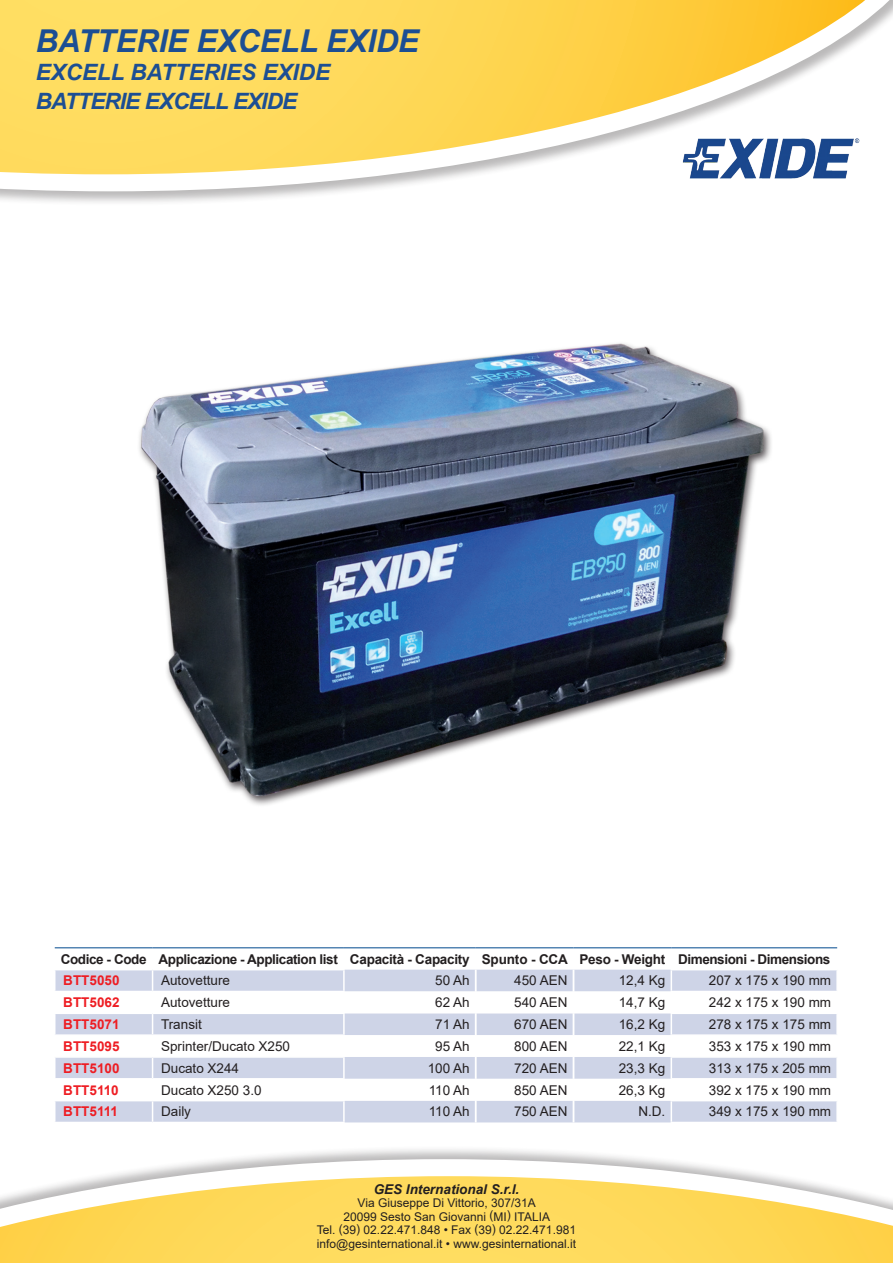
<style>
.page{position:relative;width:893px;height:1263px;background:#fff}
.page>*{position:absolute;margin:0;border:0;box-sizing:border-box;transform-origin:0 0}
.Titolo{font:italic 700 31.5px "Arial";color:#1c4e93}
.titolo_in_lingua{font:italic 700 22.5px "Arial";color:#1c4e93}
.titolo_in_lingua-2{font:italic 700 22.5px "Arial";letter-spacing:-.04em;color:#1c4e93}
.TESTI{font:13.5px "Arial";color:#231f20}
.TABELLA_TITOLO{font:700 13.5px "Arial";letter-spacing:-.03em;color:#231f20}
.TABELLA_CODICE{font:700 13.5px "Arial";color:#ee1d23}
.t1{font:italic 700 13.5px "Arial";color:#231f20}
.TABELLA_CODICE-2{font:13.5px "Arial";color:#231f20}
.TABELLA_TITOLO-2{font:700 13.5px "Arial";letter-spacing:-.01em;color:#231f20}
.t2{font:12px/13.5px "Arial";color:#231f20;text-align:center}
</style>
<div class="page">
<div style="left:0;top:1145px;width:893px;height:118px;background:#231f20;opacity:.31"></div>
<svg style="left:0;top:1159px;width:893px;height:17px"></svg>
<svg style="left:0;top:1176px;width:893px;height:87px;background:#fcdd75"></svg>
<div style="left:0;top:0;width:893px;height:206px;background:#231f20;opacity:.31"></div>
<svg style="left:0;top:174px;width:893px;height:17px"></svg>
<svg style="left:0;top:0;width:893px;height:174px"></svg>
<hr style="left:55px;top:947px;width:98px;height:1px;background:#01498e">
<hr style="left:153px;top:947px;width:191px;height:1px;background:#01498e">
<hr style="left:344px;top:947px;width:132px;height:1px;background:#01498e">
<hr style="left:476px;top:947px;width:97px;height:1px;background:#01498e">
<hr style="left:573px;top:947px;width:98px;height:1px;background:#01498e">
<hr style="left:671px;top:947px;width:166px;height:1px;background:#01498e">
<svg style="left:55px;top:948px;width:782px;height:174px"></svg>
<hr style="left:836px;top:1101px;width:2px;height:21px;background:#fff">
<img style="left:680px;top:135px;width:182px;height:47px">
<img style="left:139px;top:343px;width:632px;height:462px">
<p class="Titolo" style="left:36px;top:20px;width:385px">BATTERIE EXCELL EXIDE</p>
<p class="titolo_in_lingua" style="left:36px;top:57px;width:296px">EXCELL BATTERIES EXIDE</p>
<p class="titolo_in_lingua-2" style="left:36px;top:86px;width:263px">BATTERIE EXCELL EXIDE</p>
<p class="TABELLA_TITOLO" style="left:61px;top:949px;width:87px">Codice - Code</p>
<p class="TABELLA_TITOLO" style="left:159px;top:949px;width:181px">Applicazione - Application list</p>
<p class="TABELLA_TITOLO" style="left:350px;top:949px;width:121px">Capacità - Capacity</p>
<p class="TABELLA_TITOLO-2" style="left:482px;top:949px;width:88px">Spunto - CCA</p>
<p class="TABELLA_TITOLO" style="left:580px;top:949px;width:87px">Peso - Weight</p>
<p class="TABELLA_TITOLO" style="left:678px;top:949px;width:154px">Dimensioni - Dimensions</p>
<p class="TABELLA_CODICE" style="left:63px;top:971px;width:58px">BTT5050</p>
<p class="TABELLA_CODICE-2" style="left:161px;top:971px;width:71px">Autovetture</p>
<p class="TESTI" style="left:435px;top:971px;width:36px">50 Ah</p>
<p class="TESTI" style="left:514px;top:971px;width:55px">450 AEN</p>
<p class="TESTI" style="left:619px;top:971px;width:48px">12,4 Kg</p>
<p class="TESTI" style="left:709px;top:971px;width:124px">207 x 175 x 190 mm</p>
<p class="TABELLA_CODICE" style="left:63px;top:993px;width:58px">BTT5062</p>
<p class="TABELLA_CODICE-2" style="left:161px;top:993px;width:71px">Autovetture</p>
<p class="TESTI" style="left:435px;top:993px;width:36px">62 Ah</p>
<p class="TESTI" style="left:514px;top:993px;width:55px">540 AEN</p>
<p class="TESTI" style="left:619px;top:993px;width:48px">14,7 Kg</p>
<p class="TESTI" style="left:709px;top:993px;width:124px">242 x 175 x 190 mm</p>
<p class="TABELLA_CODICE" style="left:63px;top:1015px;width:58px">BTT5071</p>
<p class="TESTI" style="left:161px;top:1015px;width:42px">Transit</p>
<p class="TESTI" style="left:435px;top:1015px;width:36px">71 Ah</p>
<p class="TESTI" style="left:514px;top:1015px;width:55px">670 AEN</p>
<p class="TESTI" style="left:619px;top:1015px;width:48px">16,2 Kg</p>
<p class="TESTI" style="left:709px;top:1015px;width:124px">278 x 175 x 175 mm</p>
<p class="TABELLA_CODICE" style="left:63px;top:1037px;width:58px">BTT5095</p>
<p class="TESTI" style="left:161px;top:1037px;width:131px">Sprinter/Ducato X250</p>
<p class="TESTI" style="left:435px;top:1037px;width:36px">95 Ah</p>
<p class="TESTI" style="left:514px;top:1037px;width:55px">800 AEN</p>
<p class="TESTI" style="left:619px;top:1037px;width:48px">22,1 Kg</p>
<p class="TESTI" style="left:709px;top:1037px;width:124px">353 x 175 x 190 mm</p>
<p class="TABELLA_CODICE" style="left:63px;top:1058px;width:58px">BTT5100</p>
<p class="TESTI" style="left:161px;top:1059px;width:80px">Ducato X244</p>
<p class="TESTI" style="left:428px;top:1059px;width:44px">100 Ah</p>
<p class="TESTI" style="left:514px;top:1059px;width:55px">720 AEN</p>
<p class="TESTI" style="left:619px;top:1059px;width:48px">23,3 Kg</p>
<p class="TESTI" style="left:709px;top:1059px;width:124px">313 x 175 x 205 mm</p>
<p class="TABELLA_CODICE" style="left:63px;top:1080px;width:57px">BTT5110</p>
<p class="TESTI" style="left:161px;top:1080px;width:102px">Ducato X250 3.0</p>
<p class="TESTI" style="left:429px;top:1080px;width:43px">110 Ah</p>
<p class="TESTI" style="left:514px;top:1080px;width:55px">850 AEN</p>
<p class="TESTI" style="left:619px;top:1080px;width:48px">26,3 Kg</p>
<p class="TESTI" style="left:709px;top:1080px;width:124px">392 x 175 x 190 mm</p>
<p class="TABELLA_CODICE" style="left:63px;top:1102px;width:56px">BTT5111</p>
<p class="TESTI" style="left:161px;top:1102px;width:31px">Daily</p>
<p class="TESTI" style="left:429px;top:1102px;width:43px">110 Ah</p>
<p class="TESTI" style="left:514px;top:1102px;width:55px">750 AEN</p>
<p class="TESTI" style="left:638px;top:1102px;width:28px">N.D.</p>
<p class="TESTI" style="left:709px;top:1102px;width:124px">349 x 175 x 190 mm</p>
<p class="t1" style="left:374px;top:1180px;width:147px">GES International S.r.l.</p>
<p class="t2" style="left:317px;top:1196px;width:261px">Via Giuseppe Di Vittorio, 307/31A<br>20099 Sesto San Giovanni (MI) ITALIA<br>Tel. (39) 02.22.471.848 • Fax (39) 02.22.471.981 info@gesinternational.it • www.gesinternational.it</p>
</div>
